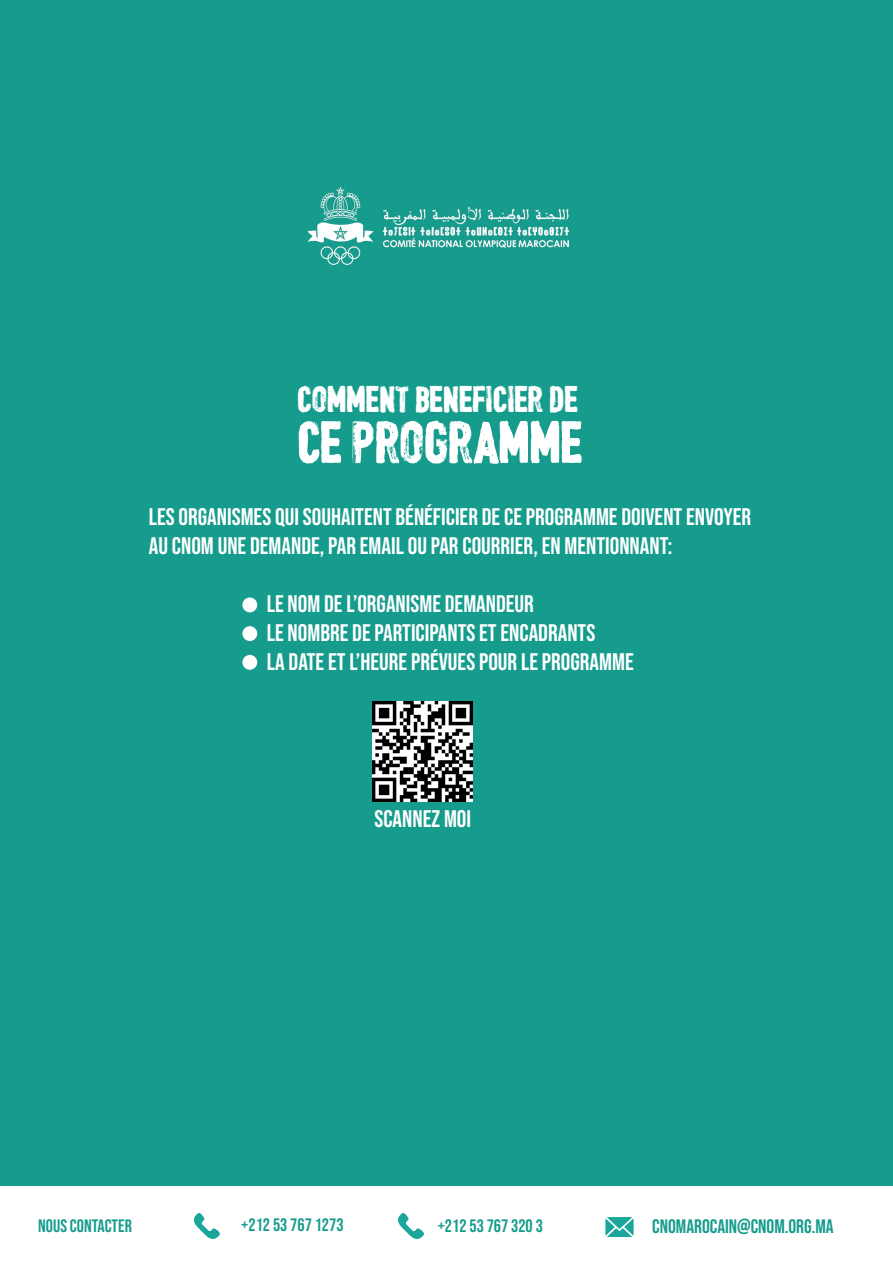
<style>
.page{position:relative;width:893px;height:1263px;background:#fff}
.page>*{position:absolute;margin:0;border:0;box-sizing:border-box;transform-origin:0 0}
.t1{font:63px "CF Jacques Parizeau";letter-spacing:.02em;color:#fff}
.t2{font:39px "CF Jacques Parizeau";letter-spacing:.02em;color:#fff}
.t3{font:24px/28.8px "Bebas Neue";color:#fff}
.t4{font:19.5px "Bebas Neue";color:#169c8d}
.t5{font:18px "Bebas Neue";color:#169c8d}
</style>
<div class="page">
<div style="left:0;top:0;width:893px;height:1262px;background:#169c8d"></div>
<div style="left:242px;top:597px;width:15px;height:15px;background:#fff;border-radius:50%"></div>
<div style="left:242px;top:626px;width:15px;height:15px;background:#fff;border-radius:50%"></div>
<div style="left:242px;top:655px;width:15px;height:15px;background:#fff;border-radius:50%"></div>
<div style="left:0;top:1186px;width:893px;height:77px;background:#fff"></div>
<img style="left:307px;top:187px;width:262px;height:78px">
<svg style="left:194px;top:1213px;width:26px;height:26px"></svg>
<svg style="left:398px;top:1213px;width:26px;height:26px"></svg>
<svg style="left:605px;top:1217px;width:29px;height:20px"></svg>
<img style="left:373px;top:701px;width:100px;height:100px">
<h2 class="t2" style="left:298px;top:374px;width:281px">COMMENT BENEFICIER DE</h2>
<h1 class="t1" style="left:298px;top:402px;width:285px">CE PROGRAMME</h1>
<p class="t3" style="left:149px;top:502px;width:604px">LES ORGANISMES QUI SOUHAITENT BÉNÉFICIER DE CE PROGRAMME DOIVENT ENVOYER<br>AU CNOM UNE DEMANDE, PAR EMAIL OU PAR COURRIER, EN MENTIONNANT:</p>
<p class="t3" style="left:267px;top:589px;width:368px">LE NOM DE L’ORGANISME DEMANDEUR<br>LE NOMBRE DE PARTICIPANTS ET ENCADRANTS<br>LA DATE ET L’HEURE PRÉVUES POUR LE PROGRAMME</p>
<p class="t3" style="left:374px;top:804px;width:98px">SCANNEZ MOI</p>
<p class="t5" style="left:38px;top:1216px;width:95px">NOUS CONTACTER</p>
<p class="t5" style="left:241px;top:1215px;width:104px">+212 53 767 1273</p>
<p class="t5" style="left:438px;top:1215px;width:107px">+212 53 767 320 3</p>
<p class="t4" style="left:652px;top:1215px;width:183px">CNOMAROCAIN@CNOM.ORG.MA</p>
</div>
